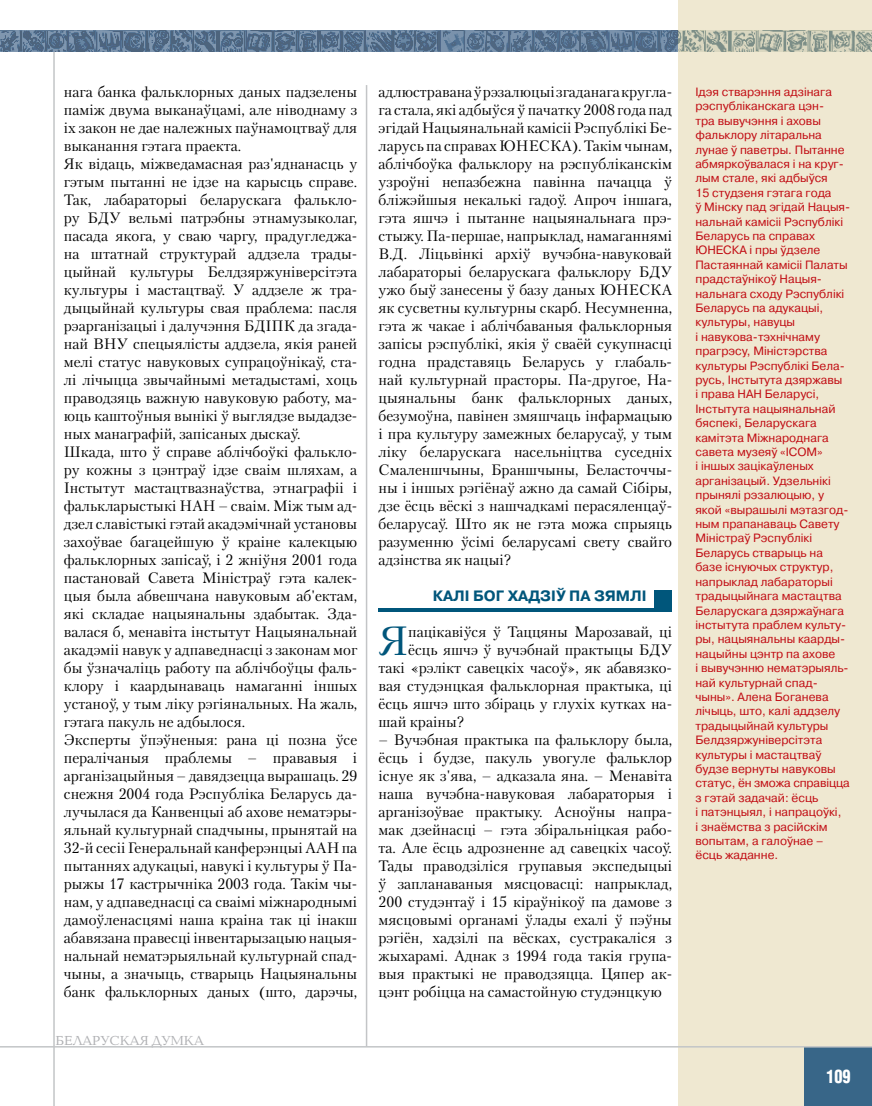
<style>
.page{position:relative;width:872px;height:1106px;background:#fff}
.page>*{position:absolute;margin:0;border:0;box-sizing:border-box;transform-origin:0 0}
.t1{font:40.65px "Petersburg C";color:#00567b}
.t2{font:700 18px "AG Letterica Cond L";color:#fff;scale:.9 1}
.t3{font:15px/18px "Petersburg C";color:#000;text-align:justify}
.t4{font:700 15px "Pragmatica C";color:#00567b}
.t5{font:13.5px "Baltica C";color:#aeafb2}
.t6{font:12px/14.4px "Pragmatica C";color:#c10c13}
</style>
<div class="page">
<div style="left:678px;top:0;width:194px;height:1106px;background:#efe8d1"></div>
<hr style="left:53px;top:52px;width:2px;height:1054px;background:#c3c5c7">
<hr style="left:366px;top:85px;width:1px;height:961px;background:#c3c5c7">
<div style="left:804px;top:1047px;width:68px;height:59px;background:#386688"></div>
<svg style="left:0;top:31px;width:872px;height:21px;background:#6f8497"></svg>
<hr style="left:0;top:1046px;width:872px;height:1px;background:#c3c5c7">
<div style="left:654px;top:590px;width:18px;height:20px;background:#00567b"></div>
<hr style="left:378px;top:608px;width:294px;height:3px;background:#00567b">
<p class="t3" style="left:64px;top:82px;width:295px;text-align:left">нага банка фальклорных даных падзелены паміж двума выканаўцамі, але ніводнаму з іх закон не дае належных паўнамоцтваў для выканання гэтага праекта.<br>Як відаць, міжведамасная раз'яднанасць у гэтым пытанні не ідзе на карысць справе.<br>Так, лабараторыі беларускага фалькло&shy;ру БДУ вельмі патрэбны этнамузыколаг, пасада якога, у сваю чаргу, прадугледжа&shy;на штатнай структурай аддзела трады&shy;цыйнай культуры Белдзяржуніверсітэта культуры і мастацтваў. У аддзеле ж тра&shy;дыцыйнай культуры свая праблема: пасля рэарганізацыі і далучэння БДІПК да згада&shy;най ВНУ спецыялісты аддзела, якія раней мелі статус навуковых супрацоўнікаў, ста&shy;лі лічыцца звычайнымі метадыстамі, хоць праводзяць важную навуковую работу, ма&shy;юць каштоўныя вынікі ў выглядзе выдадзе&shy;ных манаграфій, запісаных дыскаў.<br>Шкада, што ў справе аблічбоўкі фалькло&shy;ру кожны з цэнтраў ідзе сваім шляхам, а Інстытут мастацтвазнаўства, этнаграфіі і фалькларыстыкі НАН – сваім. Між тым ад&shy;дзел славістыкі гэтай акадэмічнай установы захоўвае багацейшую ў краіне калекцыю фальклорных запісаў, і 2 жніўня 2001 года пастановай Савета Міністраў гэта калек&shy;цыя была абвешчана навуковым аб'ектам, які складае нацыянальны здабытак. Зда&shy;валася б, менавіта інстытут Нацыянальнай акадэміі навук у адпаведнасці з законам мог бы ўзначаліць работу па аблічбоўцы фаль&shy;клору і каардынаваць намаганні іншых устаноў, у тым ліку рэгіянальных. На жаль, гэтага пакуль не адбылося.<br>Эксперты ўпэўненыя: рана ці позна ўсе пералічаныя праблемы – прававыя і арганізацыйныя – давядзецца вырашаць. 29 снежня 2004 года Рэспубліка Беларусь да&shy;лучылася да Канвенцыі аб ахове нематэры&shy;яльнай культурнай спадчыны, прынятай на 32-й сесіі Генеральнай канферэнцыі ААН па пытаннях адукацыі, навукі і культуры ў Па&shy;рыжы 17 кастрычніка 2003 года. Такім чы&shy;нам, у адпаведнасці са сваімі міжнароднымі дамоўленасцямі наша краіна так ці інакш абавязана правесці інвентарызацыю нацыя&shy;нальнай нематэрыяльнай культурнай спад&shy;чыны, а значыць, стварыць Нацыянальны банк фальклорных даных (што, дарэчы,</p>
<p class="t3" style="left:378px;top:82px;width:295px">адлюстравана ў рэзалюцыі згаданага кругла&shy;га стала, які адбыўся ў пачатку 2008 года пад эгідай Нацыянальнай камісіі Рэспублікі Бе&shy;ларусь па справах ЮНЕСКА). Такім чынам, аблічбоўка фальклору на рэспубліканскім узроўні непазбежна павінна пачацца ў бліжэйшыя некалькі гадоў. Апроч іншага, гэта яшчэ і пытанне нацыянальнага прэ&shy;стыжу. Па-першае, напрыклад, намаганнямі В.Д. Ліцьвінкі архіў вучэбна-навуковай лабараторыі беларускага фальклору БДУ ужо быў занесены ў базу даных ЮНЕСКА як сусветны культурны скарб. Несумненна, гэта ж чакае і аблічбаваныя фальклорныя запісы рэспублікі, якія ў сваёй сукупнасці годна прадставяць Беларусь у глабаль&shy;най культурнай прасторы. Па-другое, На&shy;цыянальны банк фальклорных даных, безумоўна, павінен змяшчаць інфармацыю і пра культуру замежных беларусаў, у тым ліку беларускага насельніцтва суседніх Смаленшчыны, Браншчыны, Беласточчы&shy;ны і іншых рэгіёнаў ажно да самай Сібіры, дзе ёсць вёскі з нашчадкамі перасяленцаў&shy;беларусаў. Што як не гэта можа спрыяць разуменню ўсімі беларусамі свету свайго адзінства як нацыі?</p>
<p class="t4" style="left:433px;top:587px;width:215px">Калі Бог хадзіў па зямлі</p>
<h1 class="t1" style="left:378px;top:616px;width:31px">Я</h1>
<p class="t3" style="left:408px;top:622px;width:265px">пацікавіўся ў Таццяны Марозавай, ці</p>
<p class="t3" style="left:408px;top:640px;width:265px">ёсць яшчэ ў вучэбнай практыцы БДУ</p>
<p class="t3" style="left:378px;top:658px;width:295px">такі «рэлікт савецкіх часоў», як абавязко-</p>
<p class="t3" style="left:378px;top:676px;width:295px">вая студэнцкая фальклорная практыка, ці</p>
<p class="t3" style="left:378px;top:694px;width:295px">ёсць яшчэ што збіраць у глухіх кутках на-</p>
<p class="t3" style="left:378px;top:712px;width:87px">шай краіны?</p>
<p class="t3" style="left:378px;top:730px;width:295px">– Вучэбная практыка па фальклору была, ёсць і будзе, пакуль увогуле фальклор існуе як з'ява, – адказала яна. – Менавіта наша вучэбна-навуковая лабараторыя і арганізоўвае практыку. Асноўны напра&shy;мак дзейнасці – гэта збіральніцкая рабо&shy;та. Але ёсць адрозненне ад савецкіх часоў.<br>Тады праводзіліся групавыя экспедыцыі ў запланаваныя мясцовасці: напрыклад, 200 студэнтаў і 15 кіраўнікоў па дамове з мясцовымі органамі ўлады ехалі ў пэўны рэгіён, хадзілі па вёсках, сустракаліся з жыхарамі. Аднак з 1994 года такія група&shy;выя практыкі не праводзяцца. Цяпер ак&shy;цэнт робіцца на самастойную студэнцкую</p>
<p class="t5" style="left:56px;top:1033px;width:150px">БЕЛАРУСКАЯ ДУМКА</p>
<p class="t6" style="left:695px;top:85px;width:156px">Ідэя стварэння адзінага рэспубліканскага цэн-<br>тра вывучэння і аховы фальклору літаральна лунае ў паветры. Пытанне абмяркоўвалася і на круг&shy;лым стале, які адбыўся<br>15 студзеня гэтага года<br>ў Мінску пад эгідай Нацыя&shy;нальнай камісіі Рэспублікі<br>Беларусь па справах<br>ЮНЕСКА і пры ўдзеле<br>Пастаяннай камісіі Палаты прадстаўнікоў Нацыя&shy;нальнага сходу Рэспублікі<br>Беларусь па адукацыі, культуры, навуцы<br>і навукова-тэхнічнаму прагрэсу, Міністэрства культуры Рэспублікі Бела&shy;русь, Інстытута дзяржавы<br>і права НАН Беларусі,<br>Інстытута нацыянальнай бяспекі, Беларускага камітэта Міжнароднага савета музеяў «ІСОМ»<br>і іншых зацікаўленых арганізацый. Удзельнікі прынялі рэзалюцыю, у якой «вырашылі мэтазгод&shy;ным прапанаваць Савету<br>Міністраў Рэспублікі<br>Беларусь стварыць на базе існуючых структур, напрыклад лабараторыі традыцыйнага мастацтва<br>Беларускага дзяржаўнага інстытута праблем культу&shy;ры, нацыянальны каарды&shy;нацыйны цэнтр па ахове<br>і вывучэнню нематэрыяль&shy;най культурнай спад&shy;чыны». Алена Боганева лічыць, што, калі аддзелу традыцыйнай культуры<br>Белдзяржуніверсітэта культуры і мастацтваў будзе вернуты навуковы статус, ён зможа справіцца з гэтай задачай: ёсць<br>і патэнцыял, і напрацоўкі,<br>і знаёмства з расійскім вопытам, а галоўнае – ёсць жаданне.</p>
<p class="t2" style="left:826px;top:1065px;width:29px">109</p>
</div>
